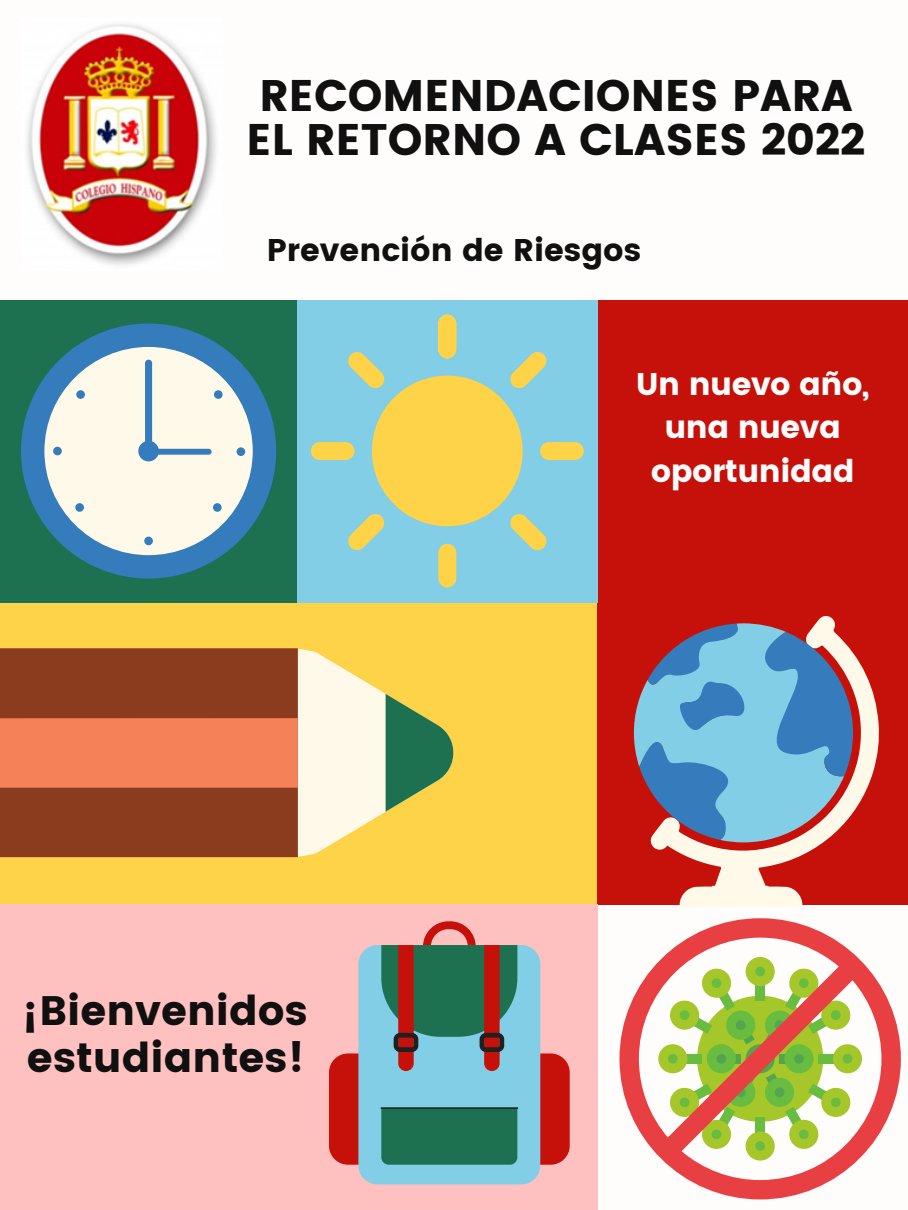
<style>
.page{position:relative;width:908px;height:1210px;background:#fff}
.page>*{position:absolute;margin:0;border:0;box-sizing:border-box;transform-origin:0 0}
.t1{font:44.1px "Poppins";color:#101010}
.t2{font:41.16px "Poppins";color:#101010}
.t3{font:31.32px/43.8px "Poppins";letter-spacing:-.015em;color:#fffcfc;text-align:center}
.t4{font:31.32px "Poppins";color:#101010}
</style>
<div class="page">
<div style="left:0;top:601px;width:598px;height:303px;background:#ffd347"></div>
<div style="left:0;top:300px;width:297px;height:302px;background:#1d7151"></div>
<div style="left:597px;top:300px;width:310px;height:604px;background:#c6110b"></div>
<div style="left:297px;top:300px;width:300px;height:302px;background:#82cee6"></div>
<svg style="left:0;top:648px;width:454px;height:209px;background:#bd7f52"></svg>
<div style="left:0;top:904px;width:597px;height:306px;background:#ffc0c0"></div>
<svg style="left:21px;top:323px;width:255px;height:255px"></svg>
<svg style="left:42px;top:345px;width:213px;height:212px;background:#a1bfca"></svg>
<div style="left:145px;top:360px;width:7px;height:91px;background:#347cbb;border-radius:4px"></div>
<svg style="left:52px;top:407px;width:202px;height:149px;background:#d9e1de"></svg>
<div style="left:53px;top:447px;width:9px;height:8px;background:#347cbb;border-radius:50%"></div>
<div style="left:236px;top:447px;width:9px;height:9px;background:#347cbb;border-radius:50%"></div>
<div style="left:144px;top:536px;width:9px;height:9px;background:#347cbb;border-radius:50%"></div>
<div style="left:75px;top:503px;width:9px;height:9px;background:#347cbb;border-radius:50%"></div>
<div style="left:213px;top:503px;width:8px;height:9px;background:#347cbb;border-radius:50%"></div>
<div style="left:214px;top:390px;width:8px;height:9px;background:#347cbb;border-radius:50%"></div>
<div style="left:76px;top:390px;width:9px;height:9px;background:#347cbb;border-radius:50%"></div>
<div style="left:329px;top:1053px;width:58px;height:111px;background:#c6110b;border-radius:19px"></div>
<div style="left:510px;top:1053px;width:59px;height:111px;background:#c6110b;border-radius:19px"></div>
<div style="left:358px;top:945px;width:182px;height:239px;background:#82cee6;border-radius:19px"></div>
<div style="left:381px;top:1109px;width:136px;height:55px;background:#1d7151"></div>
<svg style="left:381px;top:921px;width:136px;height:150px"></svg>
<hr style="left:380px;top:1107px;width:138px;height:2px;background:#202020">
<svg style="left:311px;top:315px;width:272px;height:272px"></svg>
<svg style="left:649px;top:616px;width:230px;height:290px"></svg>
<svg style="left:720px;top:866px;width:38px;height:3px"></svg>
<hr style="left:711px;top:885px;width:57px;height:2px;background:#fff9ea">
<svg style="left:633px;top:700px;width:210px;height:142px"></svg>
<svg style="left:639px;top:623px;width:213px;height:217px;background:#789bba"></svg>
<img style="left:26px;top:23px;width:191px;height:242px">
<svg style="left:619px;top:918px;width:281px;height:281px"></svg>
<p class="t1" style="left:259px;top:69px;width:594px">RECOMENDACIONES PARA</p>
<p class="t1" style="left:246px;top:114px;width:620px">EL RETORNO A CLASES 2022</p>
<p class="t4" style="left:267px;top:232px;width:375px">Prevención de Riesgos</p>
<p class="t2" style="left:21px;top:987px;width:288px">¡Bienvenidos</p>
<p class="t2" style="left:27px;top:1033px;width:279px">estudiantes!</p>
<p class="t3" style="left:635px;top:362px;width:235px">Un nuevo año, una nueva oportunidad</p>
</div>
